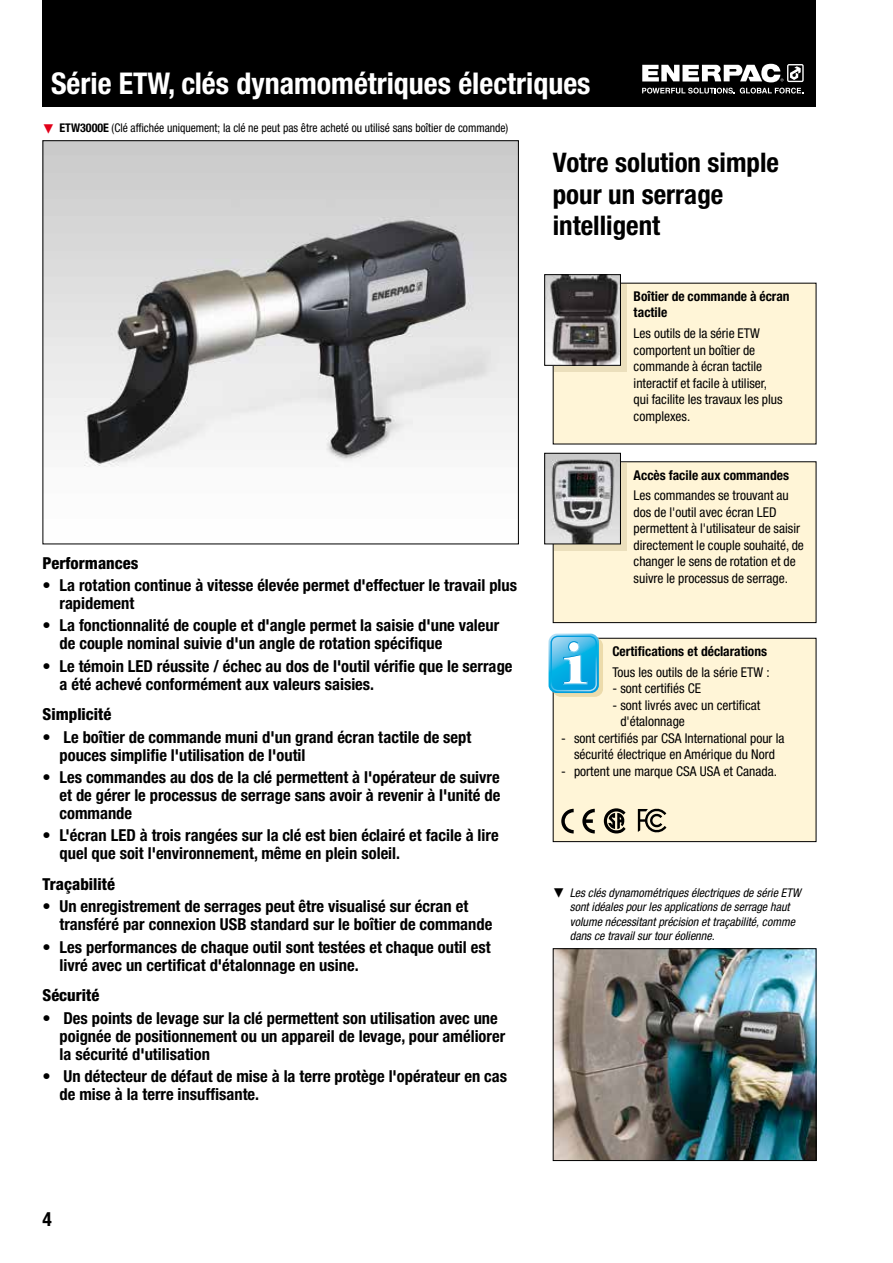
<style>
.page{position:relative;width:893px;height:1263px;background:#fff}
.page>*{position:absolute;margin:0;border:0;box-sizing:border-box;transform-origin:0 0}
.t1{font:700 condensed 30px "Helvetica Neue LTW1 G";color:#fff}
.t2{font:700 condensed 27px/31.5px "Helvetica Neue LTW1 G";color:#000}
.t3{font:700 condensed 19.5px "Helvetica Neue LTW1 G";color:#000}
.t4{font:700 condensed 16.5px/18px "Helvetica Neue LTW1 G";color:#000}
.t5{font:800 condensed 16.5px "Helvetica Neue LTW1 G";color:#000}
.t6{font:condensed 13.5px/16.5px "Helvetica Neue LTW1 G";color:#000}
.t7{font:700 condensed 13.5px/16.5px "Helvetica Neue LTW1 G";color:#000}
.t8{font:italic condensed 12px/14.2px "Helvetica Neue LTW1 G";color:#000}
.t9{font:condensed 12px "Helvetica Neue LTW1 G";color:#000;scale:.96 1}
.s1{color:#e2001a}
.s2{font-weight:700}
</style>
<div class="page">
<div style="left:43px;top:0;width:773px;height:106px;background:#000"></div>
<svg style="left:642px;top:88px;width:161px;height:6px"></svg>
<svg style="left:642px;top:64px;width:162px;height:18px"></svg>
<img style="left:45px;top:142px;width:472px;height:325px">
<div style="left:553px;top:638px;width:263px;height:204px;background:#fff5d7"></div>
<div style="left:553px;top:638px;width:263px;height:204px;border:1px solid #000"></div>
<div style="left:553px;top:637px;width:50px;height:60px;background:#ecdbab;border-radius:8px"></div>
<svg style="left:549px;top:634px;width:50px;height:59px;background:#4abde7"></svg>
<img style="left:555px;top:950px;width:259px;height:209px">
<div style="left:553px;top:948px;width:263px;height:213px;border:1px solid #000"></div>
<div style="left:553px;top:283px;width:263px;height:161px;background:#fff5d7"></div>
<div style="left:553px;top:462px;width:263px;height:161px;background:#fff5d7"></div>
<div style="left:553px;top:461px;width:263px;height:162px;border:1px solid #000"></div>
<div style="left:554px;top:284px;width:73px;height:88px;background:#ebdfbc"></div>
<div style="left:554px;top:463px;width:73px;height:87px;background:#ebdfbc"></div>
<img style="left:546px;top:276px;width:73px;height:88px">
<div style="left:544px;top:274px;width:77px;height:92px;border:1px solid #000"></div>
<img style="left:546px;top:455px;width:73px;height:87px">
<div style="left:544px;top:453px;width:77px;height:91px;border:1px solid #000"></div>
<svg style="left:561px;top:809px;width:13px;height:24px"></svg>
<svg style="left:582px;top:809px;width:13px;height:24px"></svg>
<svg style="left:638px;top:808px;width:29px;height:24px"></svg>
<svg style="left:604px;top:808px;width:22px;height:25px"></svg>
<h1 class="t1" style="left:51px;top:65px;width:541px">Série ETW, clés dynamométriques électriques</h1>
<p class="t9" style="left:43px;top:121px;width:487px"><span class="s1">▼</span> <span class="s2">ETW3000E</span> (Clé affichée uniquement; la clé ne peut pas être acheté ou utilisé sans boîtier de commande)</p>
<p class="t5" style="left:43px;top:553px;width:97px">Performances</p>
<p class="t4" style="left:60px;top:576px;width:459px;text-indent:-17px">• La rotation continue à vitesse élevée permet d'effectuer le travail plus rapidement</p>
<p class="t4" style="left:60px;top:617px;width:441px;text-indent:-17px">• La fonctionnalité de couple et d'angle permet la saisie d'une valeur de couple nominal suivie d'un angle de rotation spécifique</p>
<p class="t4" style="left:60px;top:657px;width:455px;text-indent:-17px">• Le témoin LED réussite / échec au dos de l'outil vérifie que le serrage a été achevé conformément aux valeurs saisies.</p>
<p class="t5" style="left:43px;top:704px;width:70px">Simplicité</p>
<p class="t4" style="left:60px;top:728px;width:413px;text-indent:-17px">• Le boîtier de commande muni d'un grand écran tactile de sept pouces simplifie l'utilisation de l'outil</p>
<p class="t4" style="left:60px;top:768px;width:442px;text-align:justify;text-indent:-17px">• Les commandes au dos de la clé permettent à l'opérateur de suivre et de gérer le processus de serrage sans avoir à revenir à l'unité de commande</p>
<p class="t4" style="left:60px;top:826px;width:441px;text-indent:-17px">• L'écran LED à trois rangées sur la clé est bien éclairé et facile à lire quel que soit l'environnement, même en plein soleil.</p>
<p class="t5" style="left:43px;top:874px;width:74px">Traçabilité</p>
<p class="t4" style="left:60px;top:897px;width:434px;text-indent:-17px">• Un enregistrement de serrages peut être visualisé sur écran et transféré par connexion USB standard sur le boîtier de commande</p>
<p class="t4" style="left:60px;top:938px;width:433px;text-indent:-17px">• Les performances de chaque outil sont testées et chaque outil est livré avec un certificat d'étalonnage en usine.</p>
<p class="t5" style="left:43px;top:985px;width:58px">Sécurité</p>
<p class="t4" style="left:60px;top:1009px;width:447px;text-indent:-17px">• Des points de levage sur la clé permettent son utilisation avec une poignée de positionnement ou un appareil de levage, pour améliorer la sécurité d'utilisation</p>
<p class="t4" style="left:60px;top:1067px;width:449px;text-indent:-17px">• Un détecteur de défaut de mise à la terre protège l'opérateur en cas de mise à la terre insuffisante.</p>
<h2 class="t2" style="left:553px;top:147px;width:228px">Votre solution simple pour un serrage intelligent</h2>
<p class="t7" style="left:634px;top:288px;width:158px">Boîtier de commande à écran tactile</p>
<p class="t6" style="left:634px;top:325px;width:150px">Les outils de la série ETW comportent un boîtier de commande à écran tactile interactif et facile à utiliser, qui facilite les travaux les plus complexes.</p>
<p class="t7" style="left:634px;top:466px;width:157px">Accès facile aux commandes</p>
<p class="t6" style="left:634px;top:487px;width:172px">Les commandes se trouvant au dos de l'outil avec écran LED permettent à l'utilisateur de saisir directement le couple souhaité, de changer le sens de rotation et de suivre le processus de serrage.</p>
<p class="t7" style="left:612px;top:643px;width:156px">Certifications et déclarations</p>
<p class="t6" style="left:612px;top:664px;width:159px">Tous les outils de la série ETW :</p>
<p class="t6" style="left:612px;top:680px;width:90px">- sont certifiés CE</p>
<p class="t6" style="left:620px;top:697px;width:142px;text-indent:-8px">- sont livrés avec un certificat d'étalonnage</p>
<p class="t6" style="left:561px;top:730px;width:225px;text-align:center">- sont certifiés par CSA International pour la sécurité électrique en Amérique du Nord</p>
<p class="t6" style="left:561px;top:763px;width:217px">- portent une marque CSA USA et Canada.</p>
<p class="t8" style="left:570px;top:886px;width:232px;text-indent:-17px">▼ Les clés dynamométriques électriques de série ETW sont idéales pour les applications de serrage haut volume nécessitant précision et traçabilité, comme dans ce travail sur tour éolienne.</p>
<p class="t3" style="left:43px;top:1207px;width:11px">4</p>
</div>
